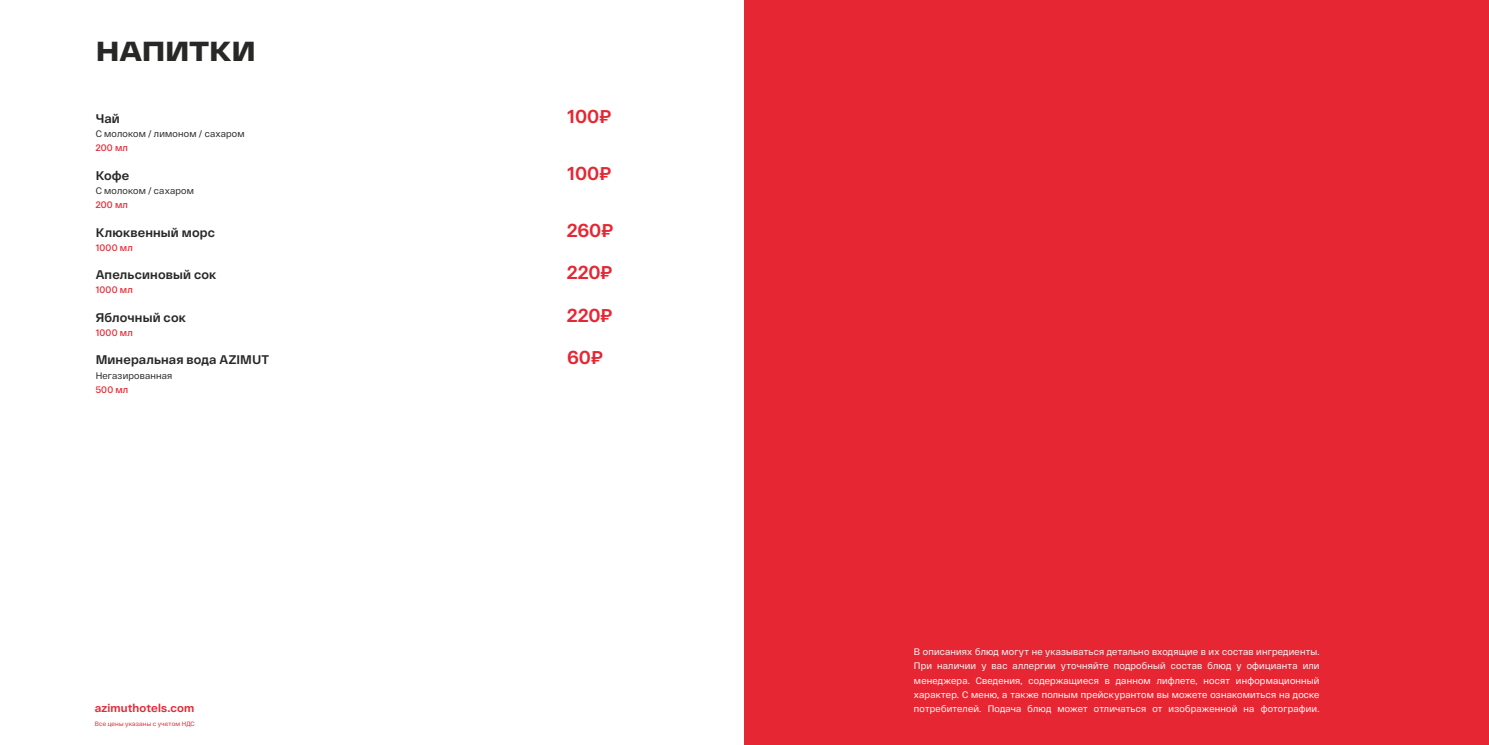
<style>
.page{position:relative;width:1489px;height:745px;background:#fff}
.page>*{position:absolute;margin:0;border:0;box-sizing:border-box;transform-origin:0 0}
.t1{font:900 27.5px "RF Dewi Extended";letter-spacing:-.01em;color:#282827}
.t2{font:700 18.75px "RF Dewi";letter-spacing:-.005em;color:#e62733}
.t3{font:700 12.5px "RF Dewi";letter-spacing:.01em;color:#282827}
.t4{font:700 11.25px "RF Dewi";letter-spacing:.01em;color:#e62733}
.t5{font:9.38px/14.1px "RF Dewi";letter-spacing:.02em;color:#fff;text-align:justify}
.t6{font:9.38px "RF Dewi";letter-spacing:.02em;color:#282827}
.t7{font:600 9.38px "RF Dewi";letter-spacing:.02em;color:#e62733}
.t8{font:6.25px "RF Dewi";letter-spacing:.025em;color:#e62733}
</style>
<div class="page">
<div style="left:744px;top:0;width:744px;height:744px;background:#e62733"></div>
<h1 class="t1" style="left:96px;top:34px;width:162px">НАПИТКИ</h1>
<h3 class="t3" style="left:96px;top:111px;width:26px">Чай</h3>
<h2 class="t2" style="left:567px;top:105px;width:46px">100₽</h2>
<p class="t6" style="left:96px;top:128px;width:150px">С молоком / лимоном / сахаром</p>
<p class="t7" style="left:96px;top:142px;width:34px">200 мл</p>
<h3 class="t3" style="left:96px;top:168px;width:35px">Кофе</h3>
<h2 class="t2" style="left:567px;top:162px;width:46px">100₽</h2>
<p class="t6" style="left:96px;top:185px;width:100px">С молоком / сахаром</p>
<p class="t7" style="left:96px;top:199px;width:34px">200 мл</p>
<h3 class="t3" style="left:96px;top:224px;width:121px">Клюквенный морс</h3>
<h2 class="t2" style="left:567px;top:219px;width:48px">260₽</h2>
<p class="t7" style="left:96px;top:242px;width:39px">1000 мл</p>
<h3 class="t3" style="left:96px;top:267px;width:122px">Апельсиновый сок</h3>
<h2 class="t2" style="left:567px;top:261px;width:47px">220₽</h2>
<p class="t7" style="left:96px;top:284px;width:39px">1000 мл</p>
<h3 class="t3" style="left:96px;top:310px;width:92px">Яблочный сок</h3>
<h2 class="t2" style="left:567px;top:304px;width:47px">220₽</h2>
<p class="t7" style="left:96px;top:327px;width:39px">1000 мл</p>
<h3 class="t3" style="left:96px;top:352px;width:175px">Минеральная вода AZIMUT</h3>
<h2 class="t2" style="left:567px;top:346px;width:38px">60₽</h2>
<p class="t6" style="left:96px;top:369px;width:78px">Негазированная</p>
<p class="t7" style="left:96px;top:383px;width:34px">500 мл</p>
<p class="t5" style="left:913px;top:644px;width:407px">В описаниях блюд могут не указываться детально входящие в их состав ингредиенты.<br>При наличии у вас аллергии уточняйте подробный состав блюд у официанта или менеджера. Сведения, содержащиеся в данном лифлете, носят информационный характер. С меню, а также полным прейскурантом вы можете ознакомиться на доске</p>
<p class="t4" style="left:95px;top:700px;width:101px">azimuthotels.com</p>
<p class="t5" style="left:913px;top:701px;width:407px">потребителей. Подача блюд может отличаться от изображенной на фотографии.</p>
<p class="t8" style="left:95px;top:719px;width:101px">Все цены указаны с учетом НДС</p>
</div>
